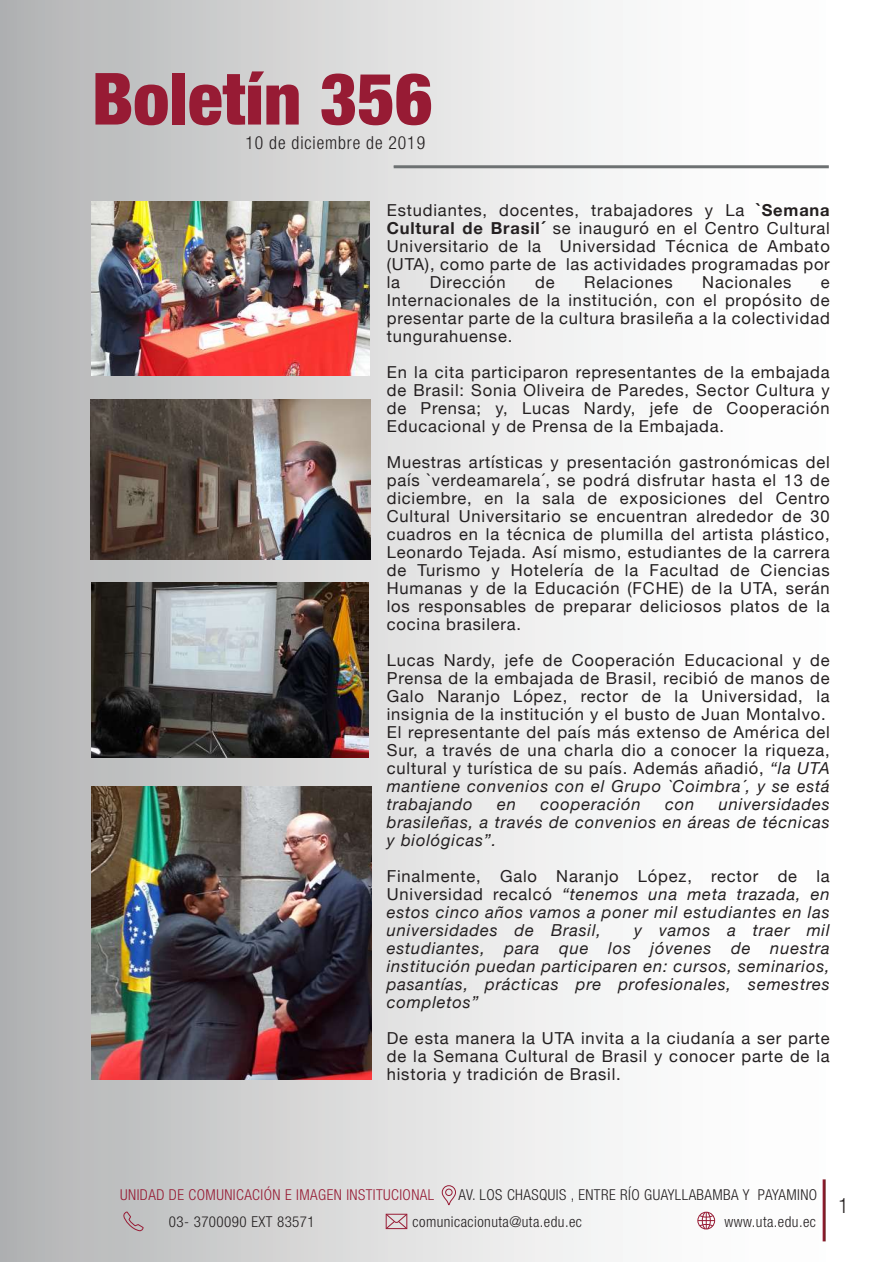
<style>
.page{position:relative;width:892px;height:1262px;background:#fff}
.page>*{position:absolute;margin:0;border:0;box-sizing:border-box;transform-origin:0 0}
.t1{font:900 condensed 72px "Helvetica Neue";color:#971b34}
.t2{font:300 condensed 21px "Helvetica Neue LT Pro";color:#231f20}
.t3{font:300 condensed 18px "Helvetica Neue LT Pro";letter-spacing:.05em;color:#231f20}
.t4{font:16.5px/18px "Helvetica Neue";letter-spacing:.05em;color:#231f20;text-align:justify}
.t5{font:italic 16.5px/18px "Helvetica Neue";letter-spacing:.05em;color:#231f20;text-align:justify}
.t6{font:300 condensed 15px "Helvetica Neue LT Pro";letter-spacing:.03em;color:#231f20}
.t7{font:300 condensed 15px "Helvetica Neue LT Pro";letter-spacing:.03em;color:#971b34}
.s1{font-weight:700}
.s2{font-style:italic}
.s3{font-style:normal}
</style>
<div class="page">
<div style="left:0;top:0;width:891px;height:1261px;background:linear-gradient(to right,#b7b8b9,#fff)"></div>
<hr style="left:393px;top:165px;width:435px;height:3px;background:#6d7172">
<hr style="left:822px;top:1179px;width:3px;height:62px;background:#fff">
<svg style="left:385px;top:1213px;width:22px;height:16px"></svg>
<svg style="left:123px;top:1210px;width:21px;height:21px"></svg>
<svg style="left:697px;top:1211px;width:17px;height:18px"></svg>
<svg style="left:441px;top:1184px;width:15px;height:21px"></svg>
<img style="left:92px;top:201px;width:277px;height:174px">
<img style="left:90px;top:399px;width:280px;height:160px">
<img style="left:91px;top:582px;width:277px;height:175px">
<img style="left:91px;top:786px;width:280px;height:293px">
<h1 class="t1" style="left:92px;top:40px;width:342px">Boletín 356</h1>
<p class="t3" style="left:245px;top:133px;width:181px">10 de diciembre de 2019</p>
<p class="t4" style="left:386px;top:202px;width:444px">Estudiantes, docentes, trabajadores y La <span class="s1">`Semana Cultural de Brasil´</span> se inauguró en el Centro Cultural Universitario de la Universidad Técnica de Ambato (UTA), como parte de las actividades programadas por la</p>
<p class="t4" style="left:429px;top:274px;width:77px">Dirección</p>
<p class="t4" style="left:535px;top:274px;width:21px">de</p>
<p class="t4" style="left:584px;top:274px;width:90px">Relaciones</p>
<p class="t4" style="left:702px;top:274px;width:91px">Nacionales</p>
<p class="t4" style="left:386px;top:274px;width:444px;text-indent:434px">e Internacionales de la institución, con el propósito de presentar parte de la cultura brasileña a la colectividad tungurahuense.</p>
<p class="t4" style="left:386px;top:364px;width:444px">En la cita participaron representantes de la embajada de Brasil: Sonia Oliveira de Paredes, Sector Cultura y de Prensa; y, Lucas Nardy, jefe de Cooperación Educacional y de Prensa de la Embajada.</p>
<p class="t4" style="left:386px;top:454px;width:444px">Muestras artísticas y presentación gastronómicas del país `verdeamarela´, se podrá disfrutar hasta el 13 de diciembre, en la sala de exposiciones del Centro Cultural Universitario se encuentran alrededor de 30 cuadros en la técnica de plumilla del artista plástico, Leonardo Tejada. Así mismo, estudiantes de la carrera de Turismo y Hotelería de la Facultad de Ciencias Humanas y de la Educación (FCHE) de la UTA, serán los responsables de preparar deliciosos platos de la cocina brasilera.</p>
<p class="t4" style="left:386px;top:652px;width:444px;text-align:left">Lucas Nardy, jefe de Cooperación Educacional y de Prensa de la embajada de Brasil, recibió de manos de Galo Naranjo López, rector de la Universidad, la insignia de la institución y el busto de Juan Montalvo.<br>El representante del país más extenso de América del Sur, a través de una charla dio a conocer la riqueza, cultural y turística de su país. Además añadió, <span class="s2">“la UTA mantiene convenios con el Grupo `Coimbra´, y se está trabajando</span></p>
<p class="t5" style="left:497px;top:796px;width:20px">en</p>
<p class="t5" style="left:540px;top:796px;width:101px">cooperación</p>
<p class="t5" style="left:665px;top:796px;width:31px">con</p>
<p class="t5" style="left:386px;top:796px;width:444px;text-indent:332px">universidades brasileñas, a través de convenios en áreas de técnicas y biológicas”.</p>
<p class="t5" style="left:386px;top:868px;width:444px"><span class="s3">Finalmente, Galo Naranjo López, rector de la Universidad recalcó</span> “tenemos una meta trazada, en estos cinco años vamos a poner mil estudiantes en las universidades de Brasil,</p>
<p class="t5" style="left:386px;top:922px;width:444px;text-indent:247px">y vamos a traer mil estudiantes, para que los jóvenes de nuestra institución puedan participaren en: cursos, seminarios, pasantías, prácticas pre profesionales, semestres completos”</p>
<p class="t4" style="left:386px;top:1030px;width:444px">De esta manera la UTA invita a la ciudanía a ser parte de la Semana Cultural de Brasil y conocer parte de la historia y tradición de Brasil.</p>
<p class="t7" style="left:120px;top:1186px;width:315px">UNIDAD DE COMUNICACIÓN E IMAGEN INSTITUCIONAL</p>
<p class="t6" style="left:458px;top:1186px;width:360px">AV. LOS CHASQUIS , ENTRE RÍO GUAYLLABAMBA Y PAYAMINO</p>
<p class="t6" style="left:169px;top:1213px;width:147px">03- 3700090 EXT 83571</p>
<p class="t6" style="left:412px;top:1213px;width:171px">comunicacionuta@uta.edu.ec</p>
<p class="t6" style="left:724px;top:1213px;width:93px">www.uta.edu.ec</p>
<p class="t2" style="left:838px;top:1193px;width:12px">1</p>
</div>
